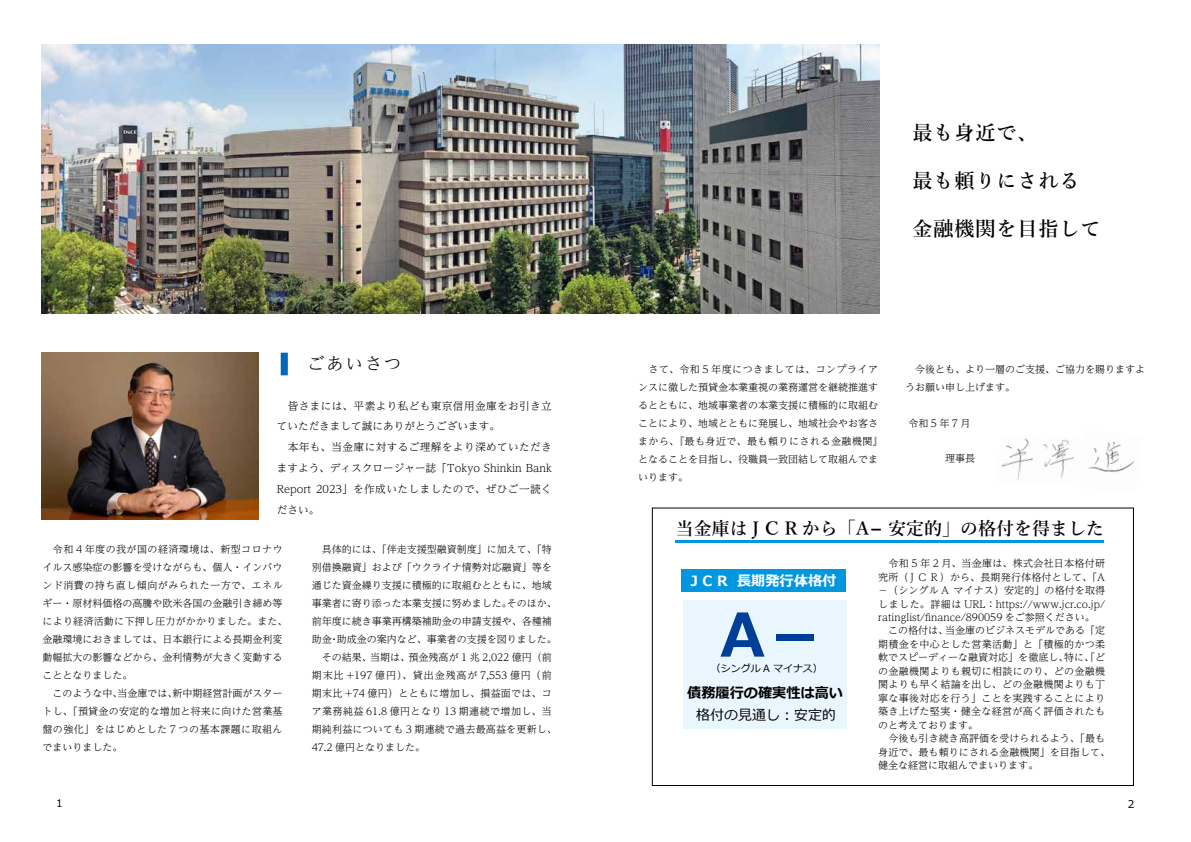
<style>
.page{position:relative;width:1191px;height:842px;background:#fff}
.page>*{position:absolute;margin:0;border:0;box-sizing:border-box;transform-origin:0 0}
.t1{font:700 60px "Meiryo";color:#003f98}
.t2{font:600 20px "Yu Min";letter-spacing:.05em;color:#000}
.t3{font:600 18px "Yu Min";color:#000}
.t4{font:300 17px "UD Reimin Pr 6 N";letter-spacing:.13em;color:#000}
.t5{font:700 14.2px "Meiryo";color:#000}
.t6{font:700 14.2px "Meiryo";color:#fff}
.t7{font:14px "Meiryo";color:#000}
.t8{font:300 10.6px/20.9px "UD Reimin Pr 6 N";letter-spacing:.04em;color:#000}
.t9{font:10.6px "Meiryo";color:#000}
.t10{font:300 10px/18px "UD Reimin Pr 6 N";color:#000}
.t11{font:9.9px "Meiryo";color:#000}
.s1{font-weight:800}
</style>
<div class="page">
<img style="left:42px;top:44px;width:837px;height:269px">
<img style="left:42px;top:353px;width:217px;height:167px">
<div style="left:281px;top:353px;width:7px;height:22px;background:#0068b7"></div>
<div style="left:683px;top:601px;width:164px;height:128px;background:#eaf6fd"></div>
<hr style="left:675px;top:540px;width:428px;height:3px;background:#0097e0">
<div style="left:652px;top:508px;width:481px;height:278px;border:1px solid #000"></div>
<div style="left:681px;top:569px;width:165px;height:23px;background:#0097e0"></div>
<img style="left:1002px;top:438px;width:31px;height:42px">
<img style="left:1043px;top:439px;width:31px;height:40px">
<img style="left:1088px;top:441px;width:47px;height:32px">
<h3 class="t4" style="left:307px;top:350px;width:95px">ごあいさつ</h3>
<p class="t8" style="left:277px;top:395px;width:277px">　皆さまには、平素より私ども東京信用金庫をお引き立ていただきまして誠にありがとうございます。<br>　本年も、当金庫に対するご理解をより深めていただきますよう、ディスクロージャー誌「Tokyo Shinkin Bank<br>Report 2023」を作成いたしましたので、ぜひご一読ください。</p>
<p class="t10" style="left:312px;top:539px;width:246px">　具体的には、「伴走支援型融資制度」に加えて、「特別借換融資」および「ウクライナ情勢対応融資」等を通じた資金繰り支援に積極的に取組むとともに、地域事業者に寄り添った本業支援に努めました。そのほか、前年度に続き事業再構築補助金の申請支援や、各種補助金・助成金の案内など、事業者の支援を図りました。　その結果、当期は、預金残高が 1 兆 2,022 億円（前期末比 +197 億円）、貸出金残高が 7,553 億円（前期末比 +74 億円）とともに増加し、損益面では、コア業務純益 61.8 億円となり 13 期連続で増加し、当期純利益についても 3 期連続で過去最高益を更新し、<br>47.2 億円となりました。</p>
<p class="t10" style="left:43px;top:539px;width:247px">　令和 4 年度の我が国の経済環境は、新型コロナウイルス感染症の影響を受けながらも、個人・インバウンド消費の持ち直し傾向がみられた一方で、エネルギー・原材料価格の高騰や欧米各国の金融引き締め等により経済活動に下押し圧力がかかりました。また、金融環境におきましては、日本銀行による長期金利変動幅拡大の影響などから、金利情勢が大きく変動することとなりました。<br>　このような中、当金庫では、新中期経営計画がスタートし、「預貸金の安定的な増加と将来に向けた営業基盤の強化」をはじめとした 7 つの基本課題に取組んでまいりました。</p>
<h2 class="t2" style="left:912px;top:121px;width:126px">最も身近で、</h2>
<h2 class="t2" style="left:912px;top:169px;width:168px">最も頼りにされる</h2>
<h2 class="t2" style="left:912px;top:217px;width:190px">金融機関を目指して</h2>
<p class="t10" style="left:638px;top:360px;width:246px">　さて、令和 5 年度につきましては、コンプライアンスに徹した預貸金本業重視の業務運営を継続推進するとともに、地域事業者の本業支援に積極的に取組むことにより、地域とともに発展し、地域社会やお客さまから、『最も身近で、最も頼りにされる金融機関』となることを目指し、役職員一致団結して取組んでまいります。</p>
<p class="t10" style="left:905px;top:360px;width:241px">　今後とも、より一層のご支援、ご協力を賜りますようお願い申し上げます。</p>
<p class="t10" style="left:908px;top:413px;width:63px">令和5年7月</p>
<p class="t10" style="left:945px;top:449px;width:31px">理事長</p>
<h3 class="t3" style="left:675px;top:518px;width:430px">当金庫は J C R から「A<span class="s1">-</span>安定的」の格付を得ました</h3>
<p class="t10" style="left:878px;top:556px;width:233px;line-height:13.5px">　令和 5 年 2 月、当金庫は、株式会社日本格付研究所（ J C R ）から、長期発行体格付として、「A－（シングル A マイナス）安定的」の格付を取得しました。詳細は URL：https://www.jcr.co.jp/ ratinglist/finance/890059 をご参照ください。<br>　この格付は、当金庫のビジネスモデルである「定期積金を中心とした営業活動」と「積極的かつ柔軟でスピーディーな融資対応」を徹底し、特に、「どの金融機関よりも親切に相談にのり、どの金融機関よりも早く結論を出し、どの金融機関よりも丁寧な事後対応を行う」ことを実践することにより築き上げた堅実・健全な経営が高く評価されたものと考えております。<br>　今後も引き続き高評価を受けられるよう、「最も身近で、最も頼りにされる金融機関」を目指して、健全な経営に取組んでまいります。</p>
<h3 class="t6" style="left:690px;top:571px;width:147px">J C R 長期発行体格付</h3>
<h1 class="t1" style="left:720px;top:593px;width:106px">A－</h1>
<p class="t11" style="left:711px;top:661px;width:113px">（シングル A マイナス）</p>
<h3 class="t5" style="left:687px;top:683px;width:157px">債務履行の確実性は高い</h3>
<h3 class="t7" style="left:696px;top:705px;width:141px">格付の見通し：安定的</h3>
<p class="t9" style="left:56px;top:796px;width:8px">1</p>
<p class="t9" style="left:1127px;top:796px;width:8px">2</p>
</div>
